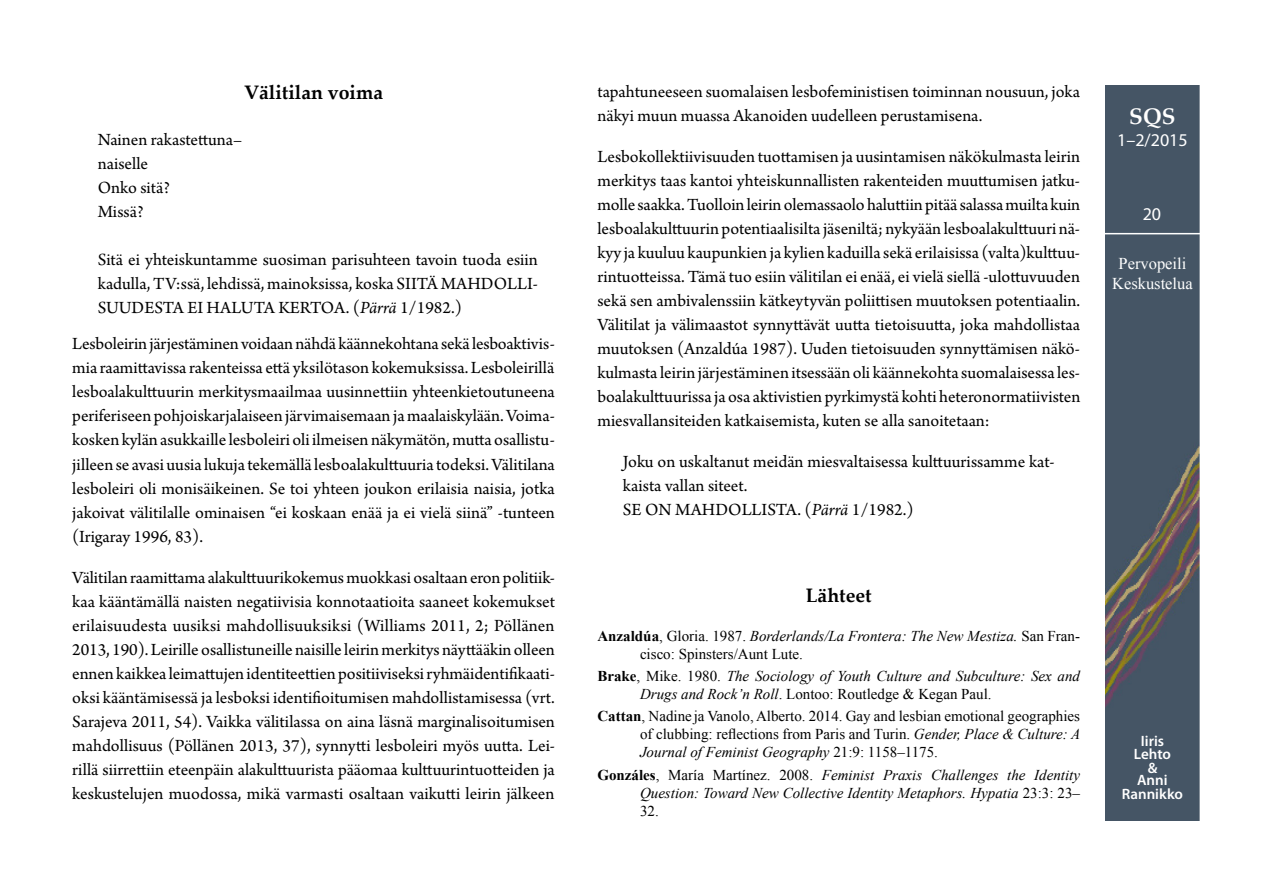
<style>
.page{position:relative;width:1263px;height:893px;background:#fff}
.page>*{position:absolute;margin:0;border:0;box-sizing:border-box;transform-origin:0 0}
.t1{font:700 22.5px "Palatino Linotype";color:#fff}
.Väliotsikko_1{font:700 19.5px "Palatino Linotype";color:#000}
.Leipateksti_suomi-ta{font:18px/24px "Arno Pro";color:#000;text-align:justify}
.Sitaatti-tyylin_abst{font:18px/24px "Arno Pro";color:#000}
.Sitaatti{font:18px/24px "Arno Pro";color:#000;text-align:justify}
.t2{font:18px "Myriad Pro";color:#fff}
.t3{font:16.5px/19.8px "Times New Roman";color:#fff;text-align:center}
.Lähdeluettelo{font:15px/18px "Times New Roman";color:#000}
.Lähdeluettelo-2{font:italic 15px/18px "Times New Roman";color:#000}
.t4{font:600 15px/13.5px "Myriad Pro";color:#fff;text-align:center}
.s1{font-style:italic}
.s2{font-weight:700}
.s3{font-weight:700;font-style:normal}
.s4{font-style:normal}
</style>
<div class="page">
<img style="left:1106px;top:85px;width:93px;height:736px">
<hr style="left:1103px;top:233px;width:100px;height:1px;background:#fff">
<p class="Väliotsikko_1" style="left:244px;top:79px;width:141px">Välitilan voima</p>
<p class="Sitaatti-tyylin_abst" style="left:98px;top:128px;width:146px">Nainen rakastettuna–</p>
<p class="Sitaatti-tyylin_abst" style="left:98px;top:152px;width:52px">naiselle</p>
<p class="Sitaatti-tyylin_abst" style="left:98px;top:176px;width:74px">Onko sitä?</p>
<p class="Sitaatti-tyylin_abst" style="left:98px;top:200px;width:47px">Missä?</p>
<p class="Sitaatti" style="left:98px;top:248px;width:442px">Sitä ei yhteiskuntamme suosiman parisuhteen tavoin tuoda esiin kadulla, TV:ssä, lehdissä, mainoksissa, koska SIITÄ MAHDOLLI-SUUDESTA EI HALUTA KERTOA. (<span class="s1">Pärrä</span> 1/1982.)</p>
<p class="Leipateksti_suomi-ta" style="left:72px;top:333px;width:484px">Lesboleirin järjestäminen voidaan nähdä käännekohtana sekä lesboaktivis&shy;mia raamittavissa rakenteissa että yksilötason kokemuksissa. Lesboleirillä lesboalakulttuurin merkitysmaailmaa uusinnettiin yhteenkietoutuneena periferiseen pohjoiskarjalaiseen järvimaisemaan ja maalaiskylään. Voima&shy;kosken kylän asukkaille lesboleiri oli ilmeisen näkymätön, mutta osallistu&shy;jilleen se avasi uusia lukuja tekemällä lesboalakulttuuria todeksi. Välitilana lesboleiri oli monisäikeinen. Se toi yhteen joukon erilaisia naisia, jotka jakoivat välitilalle ominaisen “ei koskaan enää ja ei vielä siinä” -tunteen (Irigaray 1996, 83).</p>
<p class="Leipateksti_suomi-ta" style="left:72px;top:566px;width:484px">Välitilan raamittama alakulttuurikokemus muokkasi osaltaan eron politiik&shy;kaa kääntämällä naisten negatiivisia konnotaatioita saaneet kokemukset erilaisuudesta uusiksi mahdollisuuksiksi (Williams 2011, 2; Pöllänen 2013, 190). Leirille osallistuneille naisille leirin merkitys näyttääkin olleen ennen kaikkea leimattujen identiteettien positiiviseksi ryhmäidentifikaati&shy;oksi kääntämisessä ja lesboksi identifioitumisen mahdollistamisessa (vrt.<br>Sarajeva 2011, 54). Vaikka välitilassa on aina läsnä marginalisoitumisen mahdollisuus (Pöllänen 2013, 37), synnytti lesboleiri myös uutta. Lei&shy;rillä siirrettiin eteenpäin alakulttuurista pääomaa kulttuurintuotteiden ja keskustelujen muodossa, mikä varmasti osaltaan vaikutti leirin jälkeen</p>
<p class="Leipateksti_suomi-ta" style="left:597px;top:81px;width:484px">tapahtuneeseen suomalaisen lesbofeministisen toiminnan nousuun, joka näkyi muun muassa Akanoiden uudelleen perustamisena.</p>
<p class="Leipateksti_suomi-ta" style="left:597px;top:146px;width:484px">Lesbokollektiivisuuden tuottamisen ja uusintamisen näkökulmasta leirin merkitys taas kantoi yhteiskunnallisten rakenteiden muuttumisen jatku&shy;molle saakka. Tuolloin leirin olemassaolo haluttiin pitää salassa muilta kuin lesboalakulttuurin potentiaalisilta jäseniltä; nykyään lesboalakulttuuri nä&shy;kyy ja kuuluu kaupunkien ja kylien kaduilla sekä erilaisissa (valta)kulttuu&shy;rintuotteissa. Tämä tuo esiin välitilan ei enää, ei vielä siellä -ulottuvuuden sekä sen ambivalenssiin kätkeytyvän poliittisen muutoksen potentiaalin.<br>Välitilat ja välimaastot synnyttävät uutta tietoisuutta, joka mahdollistaa muutoksen (Anzaldúa 1987). Uuden tietoisuuden synnyttämisen näkö&shy;kulmasta leirin järjestäminen itsessään oli käännekohta suomalaisessa les&shy;boalakulttuurissa ja osa aktivistien pyrkimystä kohti heteronormatiivisten miesvallansiteiden katkaisemista, kuten se alla sanoitetaan:</p>
<p class="Sitaatti-tyylin_abst" style="left:623px;top:451px;width:433px">Joku on uskaltanut meidän miesvaltaisessa kulttuurissamme kat&shy;kaista vallan siteet.</p>
<p class="Sitaatti-tyylin_abst" style="left:623px;top:499px;width:292px">SE ON MAHDOLLISTA. (<span class="s1">Pärrä</span> 1/1982.)</p>
<p class="Väliotsikko_1" style="left:806px;top:581px;width:67px">Lähteet</p>
<p class="Lähdeluettelo" style="left:640px;top:627px;width:442px;text-indent:-43px"><span class="s2">Anzaldúa</span>, Gloria. 1987. <span class="s1">Borderlands/La Frontera: The New Mestiza.</span> San Fran&shy;cisco: Spinsters/Aunt Lute.</p>
<p class="Lähdeluettelo-2" style="left:640px;top:667px;width:442px;text-indent:-43px"><span class="s3">Brake</span><span class="s4">, Mike. 1980.</span> The Sociology of Youth Culture and Subculture: Sex and<br>Drugs and Rock’n Roll<span class="s4">. Lontoo: Routledge &amp; Kegan Paul.</span></p>
<p class="Lähdeluettelo" style="left:640px;top:707px;width:442px;text-align:justify;text-indent:-43px"><span class="s2">Cattan</span>, Nadine ja Vanolo, Alberto. 2014. Gay and lesbian emotional geographies of clubbing: reflections from Paris and Turin. <span class="s1">Gender, Place &amp; Culture: A Journal of Feminist Geography</span> 21:9: 1158–1175.</p>
<p class="Lähdeluettelo-2" style="left:640px;top:765px;width:442px;text-align:justify;text-indent:-43px"><span class="s3">Gonzáles</span><span class="s4">, María Martínez. 2008.</span> Feminist Praxis Challenges the Identity Question: Toward New Collective Identity Metaphors. Hypatia <span class="s4">23:3: 23– 32.</span></p>
<p class="t1" style="left:1129px;top:101px;width:48px">SQS</p>
<p class="t2" style="left:1117px;top:129px;width:72px">1–2/2015</p>
<p class="t2" style="left:1143px;top:203px;width:20px">20</p>
<p class="t3" style="left:1112px;top:253px;width:82px">Pervopeili<br>Keskustelua</p>
<p class="t4" style="left:1134px;top:733px;width:39px">Iiris<br>Lehto &amp;</p>
<p class="t4" style="left:1122px;top:773px;width:63px">Anni<br>Rannikko</p>
</div>
